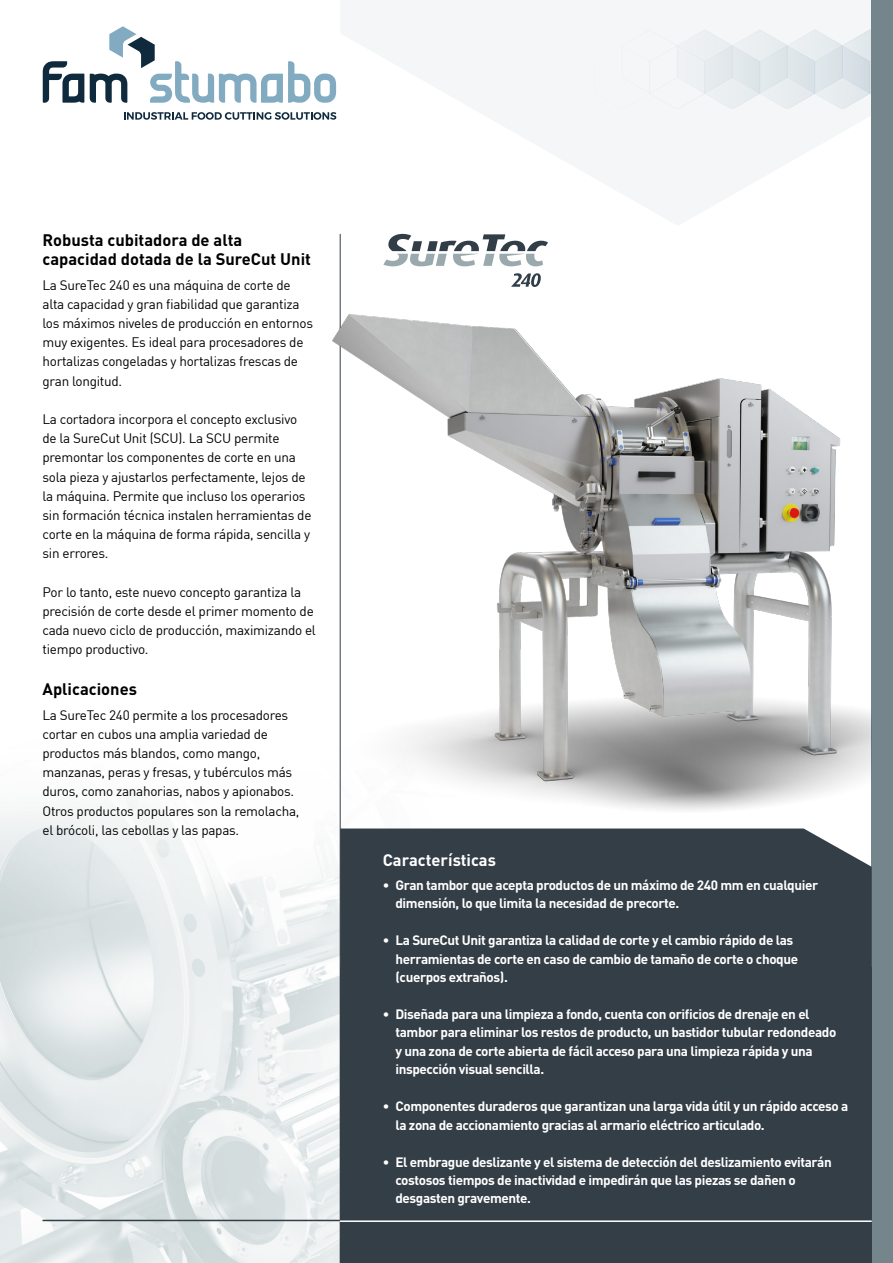
<style>
.page{position:relative;width:893px;height:1263px;background:#fff}
.page>*{position:absolute;margin:0;border:0;box-sizing:border-box;transform-origin:0 0}
.Titel{font:700 16.5px/19.2px "DIN";color:#000}
.t1{font:700 16.5px "DIN";color:#fff}
.Txt{font:13.5px/19.2px "DIN";letter-spacing:-.02em;color:#000}
.Txt_Wit{font:700 13.5px/18.5px "DIN";letter-spacing:-.03em;color:#fff}
</style>
<div class="page">
<img style="left:0;top:69px;width:872px;height:1194px">
<svg style="left:340px;top:0;width:532px;height:226px;fill:#f4f6f7"></svg>
<svg style="left:43px;top:61px;width:41px;height:42px"></svg>
<svg style="left:90px;top:26px;width:246px;height:77px"></svg>
<svg style="left:124px;top:112px;width:212px;height:8px"></svg>
<img style="left:594px;top:27px;width:278px;height:81px">
<div style="left:872px;top:0;width:21px;height:1263px;background:#74868b"></div>
<hr style="left:340px;top:234px;width:1px;height:1029px;background:#343e47">
<hr style="left:43px;top:1220px;width:297px;height:1px;background:#343e47">
<div style="left:340px;top:967px;width:532px;height:296px;background:#343e47"></div>
<div style="left:340px;top:840px;width:532px;height:127px;background:#343e47"></div>
<hr style="left:340px;top:1220px;width:532px;height:2px;background:#fff">
<img style="left:244px;top:264px;width:628px;height:576px">
<svg style="left:511px;top:273px;width:30px;height:14px"></svg>
<svg style="left:383px;top:234px;width:165px;height:32px"></svg>
<p class="Titel" style="left:43px;top:229px;width:270px">Robusta cubitadora de alta capacidad dotada de la SureCut Unit</p>
<p class="Txt" style="left:43px;top:275px;width:272px">La SureTec 240 es una máquina de corte de alta capacidad y gran fiabilidad que garantiza los máximos niveles de producción en entornos muy exigentes. Es ideal para procesadores de hortalizas congeladas y hortalizas frescas de gran longitud.</p>
<p class="Txt" style="left:43px;top:409px;width:270px">La cortadora incorpora el concepto exclusivo de la SureCut Unit (SCU). La SCU permite premontar los componentes de corte en una sola pieza y ajustarlos perfectamente, lejos de la máquina. Permite que incluso los operarios sin formación técnica instalen herramientas de corte en la máquina de forma rápida, sencilla y sin errores.</p>
<p class="Txt" style="left:43px;top:582px;width:275px">Por lo tanto, este nuevo concepto garantiza la precisión de corte desde el primer momento de cada nuevo ciclo de producción, maximizando el tiempo productivo.</p>
<p class="Titel" style="left:43px;top:679px;width:96px">Aplicaciones</p>
<p class="Txt" style="left:43px;top:705px;width:258px">La SureTec 240 permite a los procesadores cortar en cubos una amplia variedad de productos más blandos, como mango, manzanas, peras y fresas, y tubérculos más duros, como zanahorias, nabos y apionabos.<br>Otros productos populares son la remolacha, el brócoli, las cebollas y las papas.</p>
<p class="t1" style="left:383px;top:849px;width:115px">Características</p>
<p class="Txt_Wit" style="left:395px;top:875px;width:424px;text-indent:-13px">• Gran tambor que acepta productos de un máximo de 240 mm en cualquier dimensión, lo que limita la necesidad de precorte.</p>
<p class="Txt_Wit" style="left:395px;top:930px;width:404px;text-indent:-13px">• La SureCut Unit garantiza la calidad de corte y el cambio rápido de las herramientas de corte en caso de cambio de tamaño de corte o choque (cuerpos extraños).</p>
<p class="Txt_Wit" style="left:395px;top:1004px;width:442px;text-indent:-13px">• Diseñada para una limpieza a fondo, cuenta con orificios de drenaje en el tambor para eliminar los restos de producto, un bastidor tubular redondeado y una zona de corte abierta de fácil acceso para una limpieza rápida y una inspección visual sencilla.</p>
<p class="Txt_Wit" style="left:395px;top:1096px;width:454px;text-indent:-13px">• Componentes duraderos que garantizan una larga vida útil y un rápido acceso a la zona de accionamiento gracias al armario eléctrico articulado.</p>
<p class="Txt_Wit" style="left:395px;top:1152px;width:438px;text-indent:-13px">• El embrague deslizante y el sistema de detección del deslizamiento evitarán costosos tiempos de inactividad e impedirán que las piezas se dañen o desgasten gravemente.</p>
</div>
